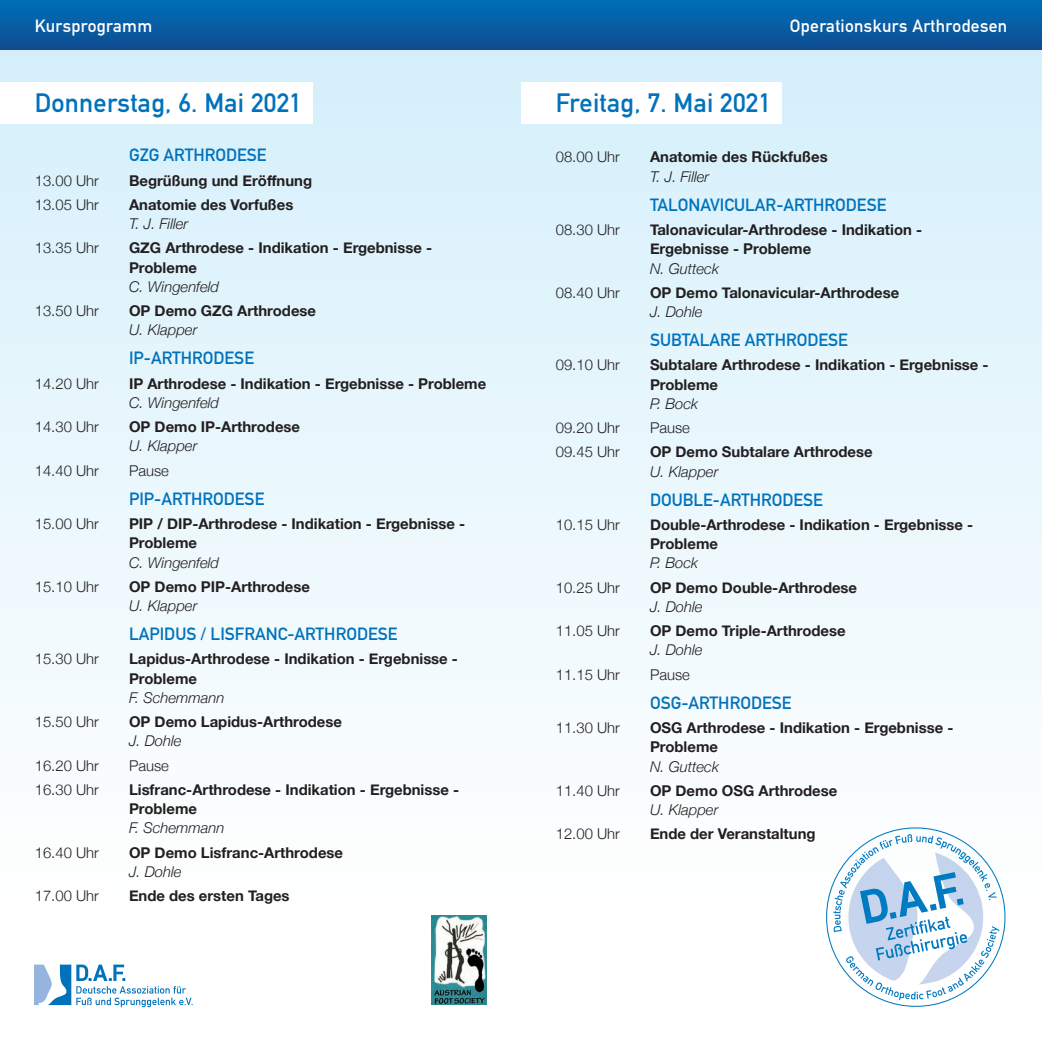
<style>
.page{position:relative;width:1042px;height:1042px;background:#fff}
.page>*{position:absolute;margin:0;border:0;box-sizing:border-box;transform-origin:0 0}
.t1{font:26.25px "DIN Mittelschrift";letter-spacing:.01em;color:#0072bc}
.t2{font:17.5px "DIN Mittelschrift";color:#0072bc}
.t3{font:17.5px "DIN Mittelschrift";letter-spacing:.02em;color:#fff}
.t4{font:700 14.88px/19.2px "Helvetica Neue";color:#231f20}
.t5{font:300 14.88px "Helvetica Neue";color:#231f20}
.t6{font:italic 300 14.88px "Helvetica Neue";color:#231f20}
</style>
<div class="page">
<div style="left:0;top:50px;width:1042px;height:858px;background:linear-gradient(to bottom,#d4effb,#fff)"></div>
<div style="left:507px;top:0;width:535px;height:50px;background:linear-gradient(to bottom,#006fb8,#104c91)"></div>
<div style="left:0;top:0;width:521px;height:50px;background:linear-gradient(to bottom,#006fb8,#104c91)"></div>
<svg style="left:35px;top:964px;width:158px;height:43px"></svg>
<svg style="left:818px;top:819px;width:195px;height:188px"></svg>
<div style="left:0;top:82px;width:313px;height:42px;background:#fff"></div>
<div style="left:521px;top:82px;width:261px;height:42px;background:#fff"></div>
<img style="left:431px;top:915px;width:55px;height:90px">
<p class="t3" style="left:35px;top:15px;width:119px">Kursprogramm</p>
<p class="t3" style="left:790px;top:15px;width:219px">Operationskurs Arthrodesen</p>
<h1 class="t1" style="left:35px;top:87px;width:269px">Donnerstag, 6. Mai 2021</h1>
<h1 class="t1" style="left:556px;top:87px;width:217px">Freitag, 7. Mai 2021</h1>
<p class="t2" style="left:129px;top:145px;width:139px">GZG ARTHRODESE</p>
<p class="t5" style="left:35px;top:168px;width:66px">13.00 Uhr</p>
<p class="t4" style="left:129px;top:171px;width:185px">Begrüßung und Eröffnung</p>
<p class="t5" style="left:35px;top:192px;width:66px">13.05 Uhr</p>
<p class="t4" style="left:129px;top:195px;width:166px">Anatomie des Vorfußes</p>
<p class="t6" style="left:129px;top:212px;width:61px">T. J. Filler</p>
<p class="t5" style="left:35px;top:236px;width:66px">13.35 Uhr</p>
<p class="t4" style="left:129px;top:239px;width:305px">GZG Arthrodese - Indikation - Ergebnisse -<br>Probleme</p>
<p class="t6" style="left:129px;top:275px;width:92px">C. Wingenfeld</p>
<p class="t5" style="left:35px;top:299px;width:66px">13.50 Uhr</p>
<p class="t4" style="left:129px;top:301px;width:189px">OP Demo GZG Arthrodese</p>
<p class="t6" style="left:129px;top:318px;width:70px">U. Klapper</p>
<p class="t2" style="left:129px;top:348px;width:127px">IP-ARTHRODESE</p>
<p class="t5" style="left:35px;top:371px;width:66px">14.20 Uhr</p>
<p class="t4" style="left:129px;top:374px;width:359px">IP Arthrodese - Indikation - Ergebnisse - Probleme</p>
<p class="t6" style="left:129px;top:391px;width:92px">C. Wingenfeld</p>
<p class="t5" style="left:35px;top:415px;width:66px">14.30 Uhr</p>
<p class="t4" style="left:129px;top:418px;width:173px">OP Demo IP-Arthrodese</p>
<p class="t6" style="left:129px;top:434px;width:70px">U. Klapper</p>
<p class="t5" style="left:35px;top:458px;width:66px">14.40 Uhr</p>
<p class="t5" style="left:129px;top:458px;width:41px">Pause</p>
<p class="t2" style="left:129px;top:488px;width:137px">PIP-ARTHRODESE</p>
<p class="t5" style="left:35px;top:512px;width:66px">15.00 Uhr</p>
<p class="t4" style="left:129px;top:514px;width:338px">PIP / DIP-Arthrodese - Indikation - Ergebnisse -<br>Probleme</p>
<p class="t6" style="left:129px;top:550px;width:92px">C. Wingenfeld</p>
<p class="t5" style="left:35px;top:574px;width:66px">15.10 Uhr</p>
<p class="t4" style="left:129px;top:577px;width:182px">OP Demo PIP-Arthrodese</p>
<p class="t6" style="left:129px;top:594px;width:70px">U. Klapper</p>
<p class="t2" style="left:129px;top:624px;width:270px">LAPIDUS / LISFRANC-ARTHRODESE</p>
<p class="t5" style="left:35px;top:647px;width:66px">15.30 Uhr</p>
<p class="t4" style="left:129px;top:650px;width:330px">Lapidus-Arthrodese - Indikation - Ergebnisse -<br>Probleme</p>
<p class="t6" style="left:129px;top:686px;width:97px">F. Schemmann</p>
<p class="t5" style="left:35px;top:710px;width:66px">15.50 Uhr</p>
<p class="t4" style="left:129px;top:712px;width:214px">OP Demo Lapidus-Arthrodese</p>
<p class="t6" style="left:129px;top:729px;width:54px">J. Dohle</p>
<p class="t5" style="left:35px;top:753px;width:66px">16.20 Uhr</p>
<p class="t5" style="left:129px;top:753px;width:41px">Pause</p>
<p class="t5" style="left:35px;top:777px;width:66px">16.30 Uhr</p>
<p class="t4" style="left:129px;top:780px;width:332px">Lisfranc-Arthrodese - Indikation - Ergebnisse -<br>Probleme</p>
<p class="t6" style="left:129px;top:816px;width:97px">F. Schemmann</p>
<p class="t5" style="left:35px;top:840px;width:66px">16.40 Uhr</p>
<p class="t4" style="left:129px;top:843px;width:216px">OP Demo Lisfranc-Arthrodese</p>
<p class="t6" style="left:129px;top:860px;width:54px">J. Dohle</p>
<p class="t5" style="left:35px;top:884px;width:66px">17.00 Uhr</p>
<p class="t4" style="left:129px;top:886px;width:162px">Ende des ersten Tages</p>
<p class="t5" style="left:556px;top:145px;width:66px">08.00 Uhr</p>
<p class="t4" style="left:650px;top:148px;width:179px">Anatomie des Rückfußes</p>
<p class="t6" style="left:650px;top:165px;width:61px">T. J. Filler</p>
<p class="t2" style="left:650px;top:194px;width:238px">TALONAVICULAR-ARTHRODESE</p>
<p class="t5" style="left:556px;top:218px;width:66px">08.30 Uhr</p>
<p class="t4" style="left:650px;top:220px;width:274px">Talonavicular-Arthrodese - Indikation -<br>Ergebnisse - Probleme</p>
<p class="t6" style="left:650px;top:256px;width:70px">N. Gutteck</p>
<p class="t5" style="left:556px;top:280px;width:66px">08.40 Uhr</p>
<p class="t4" style="left:650px;top:283px;width:251px">OP Demo Talonavicular-Arthrodese</p>
<p class="t6" style="left:650px;top:300px;width:54px">J. Dohle</p>
<p class="t2" style="left:650px;top:330px;width:199px">SUBTALARE ARTHRODESE</p>
<p class="t5" style="left:556px;top:353px;width:66px">09.10 Uhr</p>
<p class="t4" style="left:650px;top:356px;width:340px">Subtalare Arthrodese - Indikation - Ergebnisse -<br>Probleme</p>
<p class="t6" style="left:650px;top:392px;width:50px">P. Bock</p>
<p class="t5" style="left:556px;top:416px;width:66px">09.20 Uhr</p>
<p class="t5" style="left:650px;top:416px;width:41px">Pause</p>
<p class="t5" style="left:556px;top:440px;width:66px">09.45 Uhr</p>
<p class="t4" style="left:650px;top:443px;width:224px">OP Demo Subtalare Arthrodese</p>
<p class="t6" style="left:650px;top:459px;width:70px">U. Klapper</p>
<p class="t2" style="left:650px;top:489px;width:174px">DOUBLE-ARTHRODESE</p>
<p class="t5" style="left:556px;top:513px;width:66px">10.15 Uhr</p>
<p class="t4" style="left:650px;top:515px;width:325px">Double-Arthrodese - Indikation - Ergebnisse -<br>Probleme</p>
<p class="t6" style="left:650px;top:551px;width:50px">P. Bock</p>
<p class="t5" style="left:556px;top:575px;width:66px">10.25 Uhr</p>
<p class="t4" style="left:650px;top:578px;width:209px">OP Demo Double-Arthrodese</p>
<p class="t6" style="left:650px;top:595px;width:54px">J. Dohle</p>
<p class="t5" style="left:556px;top:619px;width:66px">11.05 Uhr</p>
<p class="t4" style="left:650px;top:621px;width:197px">OP Demo Triple-Arthrodese</p>
<p class="t6" style="left:650px;top:638px;width:54px">J. Dohle</p>
<p class="t5" style="left:556px;top:662px;width:66px">11.15 Uhr</p>
<p class="t5" style="left:650px;top:662px;width:41px">Pause</p>
<p class="t2" style="left:650px;top:692px;width:143px">OSG-ARTHRODESE</p>
<p class="t5" style="left:556px;top:716px;width:66px">11.30 Uhr</p>
<p class="t4" style="left:650px;top:718px;width:305px">OSG Arthrodese - Indikation - Ergebnisse -<br>Probleme</p>
<p class="t6" style="left:650px;top:754px;width:70px">N. Gutteck</p>
<p class="t5" style="left:556px;top:778px;width:66px">11.40 Uhr</p>
<p class="t4" style="left:650px;top:781px;width:189px">OP Demo OSG Arthrodese</p>
<p class="t6" style="left:650px;top:798px;width:70px">U. Klapper</p>
<p class="t5" style="left:556px;top:822px;width:66px">12.00 Uhr</p>
<p class="t4" style="left:650px;top:825px;width:167px">Ende der Veranstaltung</p>
</div>
